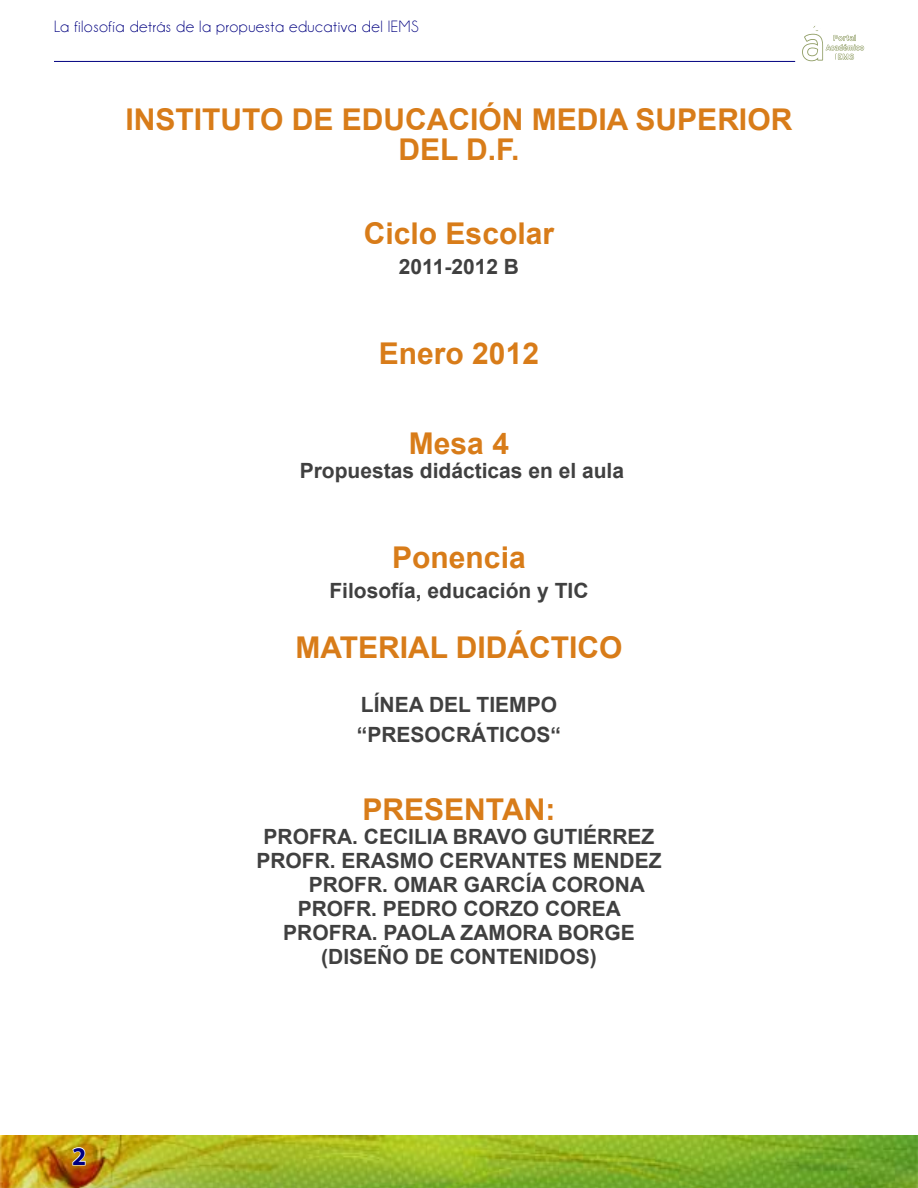
<style>
.page{position:relative;width:918px;height:1188px;background:#fff}
.page>*{position:absolute;margin:0;border:0;box-sizing:border-box;transform-origin:0 0}
.Título_DIANA{font:700 30px/30px "Arial";color:#d87c19;text-align:center}
.Número_Páginas_DIANA{font:700 25.5px "Myriad Pro";color:#000080}
.Título_DIANA-2{font:700 21px "Arial";color:#404040}
.Título_pequeño_izqui{font:16.5px "Champagne&Limousines";letter-spacing:.03em;color:#000080}
</style>
<div class="page">
<img style="left:1px;top:1135px;width:917px;height:53px">
<svg style="left:71px;top:1146px;width:15px;height:20px"></svg>
<svg style="left:802px;top:26px;width:62px;height:35px"></svg>
<hr style="left:54px;top:61px;width:741px;height:1px;background:#000080">
<p class="Título_pequeño_izqui" style="left:54px;top:17px;width:366px">La filosofía detrás de la propuesta educativa del IEMS</p>
<p class="Título_DIANA" style="left:126px;top:106px;width:668px">INSTITUTO DE EDUCACIÓN MEDIA SUPERIOR<br>DEL D.F.</p>
<p class="Título_DIANA" style="left:364px;top:220px;width:192px">Ciclo Escolar</p>
<p class="Título_DIANA-2" style="left:399px;top:253px;width:122px">2011-2012 B</p>
<p class="Título_DIANA" style="left:379px;top:340px;width:162px">Enero 2012</p>
<p class="Título_DIANA" style="left:409px;top:430px;width:102px">Mesa 4</p>
<p class="Título_DIANA-2" style="left:300px;top:457px;width:326px">Propuestas didácticas en el aula</p>
<p class="Título_DIANA" style="left:392px;top:544px;width:135px">Ponencia</p>
<p class="Título_DIANA-2" style="left:329px;top:577px;width:261px">Filosofía, educación y TIC</p>
<p class="Título_DIANA" style="left:295px;top:634px;width:329px">MATERIAL DIDÁCTICO</p>
<p class="Título_DIANA-2" style="left:361px;top:691px;width:198px">LÍNEA DEL TIEMPO</p>
<p class="Título_DIANA-2" style="left:357px;top:721px;width:206px">“PRESOCRÁTICOS“</p>
<p class="Número_Páginas_DIANA" style="left:72px;top:1140px;width:16px">2</p>
<p class="Título_DIANA" style="left:363px;top:796px;width:194px">PRESENTAN:</p>
<p class="Título_DIANA-2" style="left:264px;top:823px;width:392px">PROFRA. CECILIA BRAVO GUTIÉRREZ</p>
<p class="Título_DIANA-2" style="left:256px;top:847px;width:407px">PROFR. ERASMO CERVANTES MENDEZ</p>
<p class="Título_DIANA-2" style="left:309px;top:871px;width:338px">PROFR. OMAR GARCÍA CORONA</p>
<p class="Título_DIANA-2" style="left:298px;top:895px;width:325px">PROFR. PEDRO CORZO COREA</p>
<p class="Título_DIANA-2" style="left:283px;top:919px;width:353px">PROFRA. PAOLA ZAMORA BORGE</p>
<p class="Título_DIANA-2" style="left:321px;top:943px;width:277px">(DISEÑO DE CONTENIDOS)</p>
</div>
